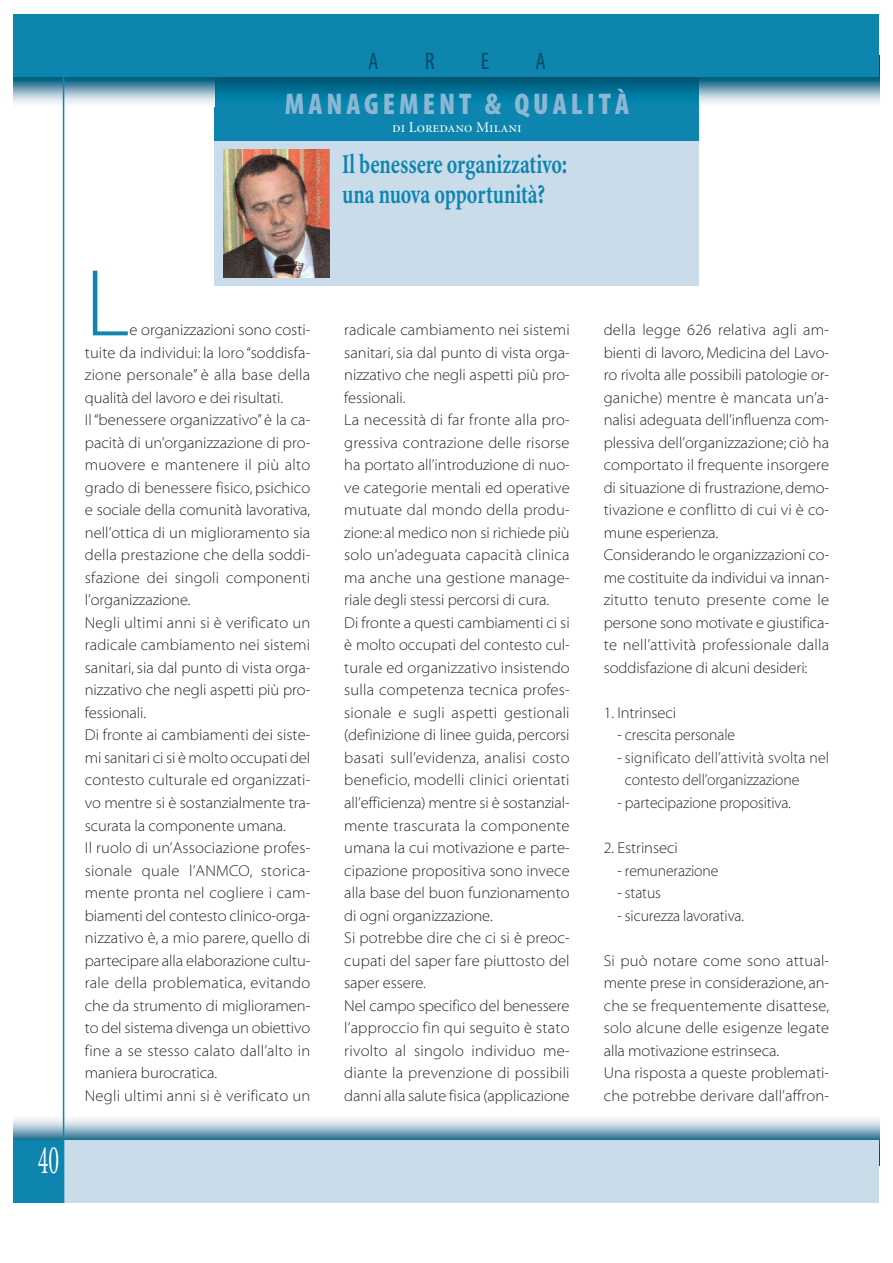
<style>
.page{position:relative;width:893px;height:1263px;background:#fff}
.page>*{position:absolute;margin:0;border:0;box-sizing:border-box;transform-origin:0 0}
.t1{font:96px "Myriad MM 215 700";color:#0e85af;scale:.95 1}
.t2{font:40.5px "Minion";color:#fff;scale:.55 1}
.t3{font:30px "Myriad MM 830 300";letter-spacing:.135em;color:#8bb7d3}
.t4{font:700 condensed 27.75px/30px "Minion";color:#0e85af;scale:.8 1}
.t5{font:24px "Myriad MM 400 300";color:#004c6a}
.t6{font:15.75px/22.5px "Myriad MM 215 700";letter-spacing:.005em;color:#231f20;scale:.95 1}
.t7{font:15.75px/22.5px "Myriad MM 215 700";letter-spacing:.005em;color:#231f20;scale:.9 1}
.t8{font:15px "Minion Display Regular SC";color:#fff}
</style>
<div class="page">
<svg style="left:215px;top:77px;width:484px;height:64px;fill:#0e85af"></svg>
<img style="left:14px;top:1115px;width:865px;height:25px">
<img style="left:699px;top:77px;width:180px;height:29px">
<img style="left:14px;top:77px;width:201px;height:30px">
<div style="left:14px;top:15px;width:865px;height:62px;background:#0e85af"></div>
<div style="left:14px;top:1140px;width:50px;height:63px;background:#0e85af"></div>
<div style="left:64px;top:1140px;width:815px;height:63px;background:#cadcea"></div>
<hr style="left:63px;top:15px;width:1px;height:1188px;background:#0e85af">
<div style="left:215px;top:141px;width:484px;height:145px;background:#cadcea"></div>
<img style="left:223px;top:149px;width:106px;height:128px">
<h2 class="t2" style="left:38px;top:1144px;width:40px">40</h2>
<h3 class="t5" style="left:368px;top:52px;width:12px">A</h3>
<h3 class="t5" style="left:425px;top:52px;width:11px">R</h3>
<h3 class="t5" style="left:481px;top:52px;width:10px">E</h3>
<h3 class="t5" style="left:535px;top:52px;width:12px">A</h3>
<h3 class="t3" style="left:285px;top:93px;width:346px">MANAGEMENT &amp; QUALITÀ</h3>
<p class="t8" style="left:392px;top:121px;width:131px">di Loredano Milani</p>
<h3 class="t4" style="left:342px;top:152px;width:282px">Il benessere organizzativo: una nuova opportunità?</h3>
<h1 class="t1" style="left:85px;top:267px;width:49px">L</h1>
<p class="t6" style="left:85px;top:320px;width:239px;text-indent:45px">e organizzazioni sono costi&shy;tuite da individui: la loro “soddisfa&shy;zione personale” è alla base della qualità del lavoro e dei risultati.<br>Il “benessere organizzativo” è la ca&shy;pacità di un’organizzazione di pro&shy;muovere e mantenere il più alto grado di benessere fisico, psichico e sociale della comunità lavorativa, nell’ottica di un miglioramento sia della prestazione che della soddi&shy;sfazione dei singoli componenti l’organizzazione.<br>Negli ultimi anni si è verificato un radicale cambiamento nei sistemi sanitari, sia dal punto di vista orga&shy;nizzativo che negli aspetti più pro&shy;fessionali.<br>Di fronte ai cambiamenti dei siste&shy;mi sanitari ci si è molto occupati del contesto culturale ed organizzati&shy;vo mentre si è sostanzialmente tra&shy;scurata la componente umana.<br>Il ruolo di un’Associazione profes&shy;sionale quale l’ANMCO, storica&shy;mente pronta nel cogliere i cam&shy;biamenti del contesto clinico-orga&shy;nizzativo è, a mio parere, quello di partecipare alla elaborazione cultu&shy;rale della problematica, evitando che da strumento di miglioramen&shy;to del sistema divenga un obiettivo fine a se stesso calato dall’alto in maniera burocratica.<br>Negli ultimi anni si è verificato un</p>
<p class="t6" style="left:344px;top:320px;width:239px">radicale cambiamento nei sistemi sanitari, sia dal punto di vista orga&shy;nizzativo che negli aspetti più pro&shy;fessionali.<br>La necessità di far fronte alla pro&shy;gressiva contrazione delle risorse ha portato all’introduzione di nuo&shy;ve categorie mentali ed operative mutuate dal mondo della produ&shy;zione: al medico non si richiede più solo un’adeguata capacità clinica ma anche una gestione manage&shy;riale degli stessi percorsi di cura.<br>Di fronte a questi cambiamenti ci si è molto occupati del contesto cul&shy;turale ed organizzativo insistendo sulla competenza tecnica profes&shy;sionale e sugli aspetti gestionali (definizione di linee guida, percorsi basati sull’evidenza, analisi costo beneficio, modelli clinici orientati all’efficienza) mentre si è sostanzial&shy;mente trascurata la componente umana la cui motivazione e parte&shy;cipazione propositiva sono invece alla base del buon funzionamento di ogni organizzazione.<br>Si potrebbe dire che ci si è preoc&shy;cupati del saper fare piuttosto del saper essere.<br>Nel campo specifico del benessere l’approccio fin qui seguito è stato rivolto al singolo individuo me&shy;diante la prevenzione di possibili danni alla salute fisica (applicazione</p>
<p class="t6" style="left:604px;top:320px;width:239px">della legge 626 relativa agli am&shy;bienti di lavoro, Medicina del Lavo&shy;ro rivolta alle possibili patologie or&shy;ganiche) mentre è mancata un’a&shy;nalisi adeguata dell’influenza com&shy;plessiva dell’organizzazione; ciò ha comportato il frequente insorgere di situazione di frustrazione, demo&shy;tivazione e conflitto di cui vi è co&shy;mune esperienza.<br>Considerando le organizzazioni co&shy;me costituite da individui va innan&shy;zitutto tenuto presente come le persone sono motivate e giustifica&shy;te nell’attività professionale dalla soddisfazione di alcuni desideri:</p>
<p class="t6" style="left:604px;top:703px;width:78px">1. Intrinseci</p>
<p class="t7" style="left:617px;top:725px;width:132px">- crescita personale</p>
<p class="t7" style="left:625px;top:748px;width:228px;text-indent:-7px">- significato dell’attività svolta nel contesto dell’organizzazione</p>
<p class="t7" style="left:617px;top:793px;width:194px">- partecipazione propositiva.</p>
<p class="t6" style="left:604px;top:838px;width:79px">2. Estrinseci</p>
<p class="t7" style="left:617px;top:860px;width:114px">- remunerazione</p>
<p class="t7" style="left:617px;top:883px;width:50px">- status</p>
<p class="t7" style="left:617px;top:905px;width:142px">- sicurezza lavorativa.</p>
<p class="t6" style="left:604px;top:950px;width:239px">Si può notare come sono attual&shy;mente prese in considerazione, an&shy;che se frequentemente disattese, solo alcune delle esigenze legate alla motivazione estrinseca.<br>Una risposta a queste problemati&shy;che potrebbe derivare dall’affron-</p>
</div>
